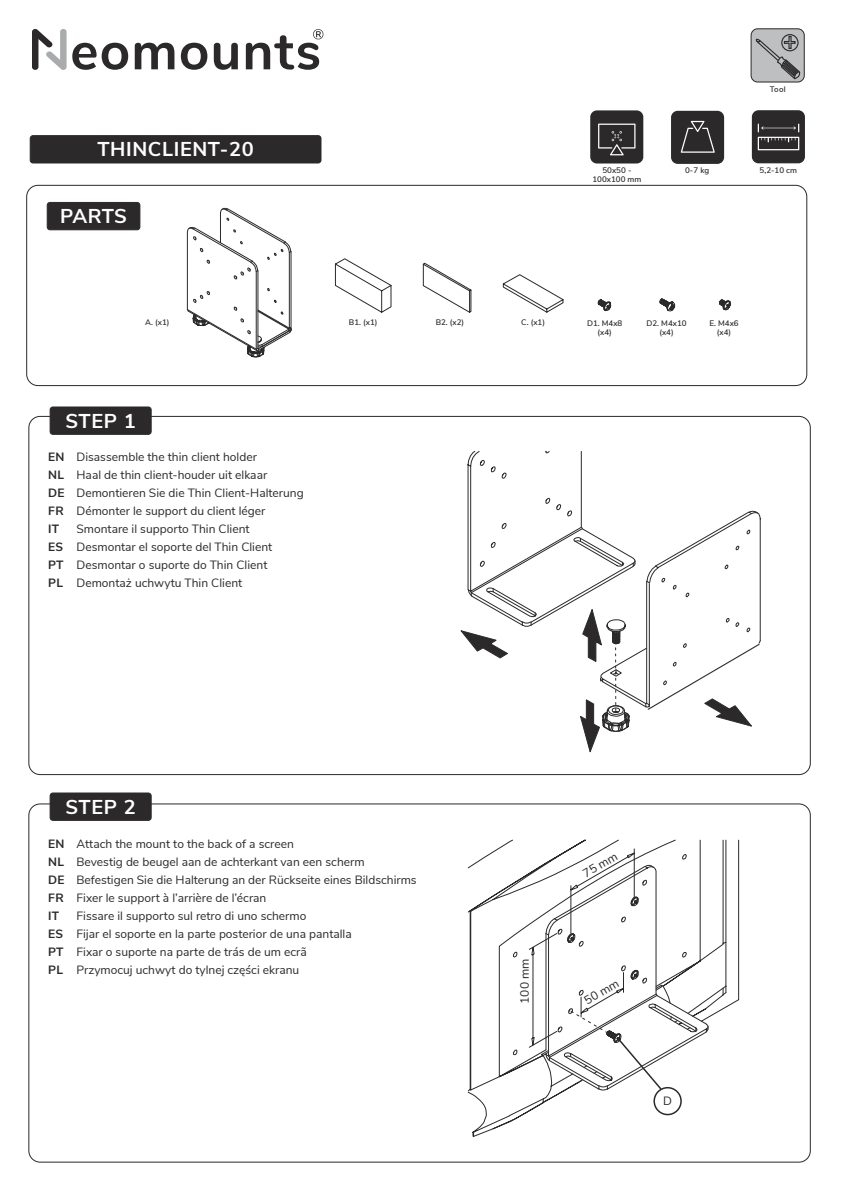
<style>
.page{position:relative;width:842px;height:1191px;background:#fff}
.page>*{position:absolute;margin:0;border:0;box-sizing:border-box;transform-origin:0 0}
.t1{font:700 20px "Nunito Sans";letter-spacing:.03em;color:#fff}
.t2{font:12px/18px "Nunito Sans";color:#2b292a}
.t3{font:700 12px/18px "Nunito Sans";letter-spacing:.03em;color:#2b292a}
.t4{font:600 8px/9.6px "Nunito Sans";color:#2b292a;text-align:center}
</style>
<div class="page">
<div style="left:50px;top:407px;width:101px;height:27px;background:#2b292a;border-radius:3px"></div>
<div style="left:50px;top:406px;width:102px;height:29px;border:1px solid #2b292a;border-radius:3px"></div>
<div style="left:50px;top:793px;width:101px;height:27px;background:#2b292a;border-radius:3px"></div>
<div style="left:50px;top:792px;width:102px;height:29px;border:1px solid #2b292a;border-radius:3px"></div>
<div style="left:30px;top:136px;width:291px;height:27px;background:#2b292a;border-radius:3px"></div>
<div style="left:30px;top:135px;width:291px;height:28px;border:1px solid #2b292a;border-radius:3px"></div>
<div style="left:26px;top:185px;width:781px;height:201px;border:1px solid #2b292a;border-radius:11px"></div>
<svg style="left:135px;top:43px;width:39px;height:26px"></svg>
<svg style="left:181px;top:43px;width:26px;height:27px"></svg>
<svg style="left:246px;top:29px;width:77px;height:41px"></svg>
<svg style="left:214px;top:43px;width:24px;height:27px"></svg>
<svg style="left:32px;top:29px;width:96px;height:41px"></svg>
<div style="left:47px;top:202px;width:93px;height:28px;background:#2b292a;border-radius:3px"></div>
<div style="left:47px;top:202px;width:93px;height:28px;border:1px solid #2b292a;border-radius:3px"></div>
<div style="left:671px;top:111px;width:53px;height:53px;background:#2b292a;border-radius:7px"></div>
<svg style="left:681px;top:121px;width:34px;height:32px"></svg>
<div style="left:590px;top:110px;width:53px;height:53px;background:#2b292a;border-radius:7px"></div>
<svg style="left:598px;top:124px;width:37px;height:31px"></svg>
<div style="left:751px;top:29px;width:53px;height:53px;background:#bdbfc1;border-radius:7px"></div>
<div style="left:751px;top:29px;width:53px;height:53px;border:1px solid #2b292a;border-radius:7px"></div>
<div style="left:781px;top:34px;width:17px;height:17px;border:1px solid #2b292a;border-radius:50%"></div>
<svg style="left:755px;top:35px;width:46px;height:46px"></svg>
<svg style="left:752px;top:110px;width:53px;height:53px;background:#3d3c3c"></svg>
<svg style="left:187px;top:207px;width:105px;height:151px"></svg>
<svg style="left:334px;top:258px;width:58px;height:55px"></svg>
<svg style="left:422px;top:262px;width:50px;height:51px"></svg>
<svg style="left:502px;top:274px;width:62px;height:39px"></svg>
<svg style="left:659px;top:298px;width:16px;height:13px"></svg>
<svg style="left:598px;top:299px;width:13px;height:12px"></svg>
<svg style="left:719px;top:299px;width:12px;height:11px"></svg>
<svg style="left:467px;top:451px;width:115px;height:22px"></svg>
<svg style="left:467px;top:839px;width:272px;height:298px"></svg>
<div style="left:653px;top:1087px;width:29px;height:28px;border:2px solid #2b292a;border-radius:50%"></div>
<svg style="left:467px;top:473px;width:294px;height:259px"></svg>
<svg style="left:528px;top:848px;width:199px;height:243px"></svg>
<h1 class="t1" style="left:97px;top:142px;width:158px">THINCLIENT-20</h1>
<h1 class="t1" style="left:60px;top:209px;width:69px">PARTS</h1>
<p class="t4" style="left:602px;top:166px;width:30px">50x50 -</p>
<p class="t4" style="left:685px;top:166px;width:25px">0-7 kg</p>
<p class="t4" style="left:592px;top:175px;width:50px">100x100 mm</p>
<p class="t4" style="left:770px;top:85px;width:17px">Tool</p>
<p class="t4" style="left:760px;top:166px;width:39px">5,2-10 cm</p>
<p class="t4" style="left:145px;top:318px;width:26px">A. (x1)</p>
<p class="t4" style="left:349px;top:318px;width:30px">B1. (x1)</p>
<p class="t4" style="left:436px;top:318px;width:30px">B2. (x2)</p>
<p class="t4" style="left:521px;top:318px;width:25px">C. (x1)</p>
<p class="t4" style="left:709px;top:319px;width:31px">E. M4x6 (x4)</p>
<p class="t4" style="left:587px;top:319px;width:37px">D1. M4x8 (x4)</p>
<p class="t4" style="left:646px;top:319px;width:42px">D2. M4x10 (x4)</p>
<h1 class="t1" style="left:66px;top:413px;width:72px">STEP 1</h1>
<p class="t3" style="left:48px;top:448px;width:18px">EN<br>NL<br>DE<br>FR<br>IT<br>ES<br>PT<br>PL</p>
<p class="t2" style="left:77px;top:448px;width:229px">Disassemble the thin client holder<br>Haal de thin client-houder uit elkaar Demontieren Sie die Thin Client-Halterung Démonter le support du client léger Smontare il supporto Thin Client Desmontar el soporte del Thin Client Desmontar o suporte do Thin Client Demontaż uchwytu Thin Client</p>
<h1 class="t1" style="left:66px;top:799px;width:72px">STEP 2</h1>
<p class="t3" style="left:48px;top:835px;width:18px">EN<br>NL<br>DE<br>FR<br>IT<br>ES<br>PT<br>PL</p>
<p class="t2" style="left:77px;top:835px;width:342px">Attach the mount to the back of a screen<br>Bevestig de beugel aan de achterkant van een scherm Befestigen Sie die Halterung an der Rückseite eines Bildschirms Fixer le support à l’arrière de l’écran<br>Fissare il supporto sul retro di uno schermo<br>Fijar el soporte en la parte posterior de una pantalla<br>Fixar o suporte na parte de trás de um ecrã<br>Przymocuj uchwyt do tylnej części ekranu</p>
<p class="t2" style="left:516px;top:1003px;width:47px;rotate:-90deg">100 mm</p>
<p class="t2" style="left:580px;top:867px;width:39px;rotate:-30deg">75 mm</p>
<p class="t2" style="left:581px;top:993px;width:39px;rotate:-30deg">50 mm</p>
<p class="t2" style="left:663px;top:1092px;width:10px">D</p>
</div>
